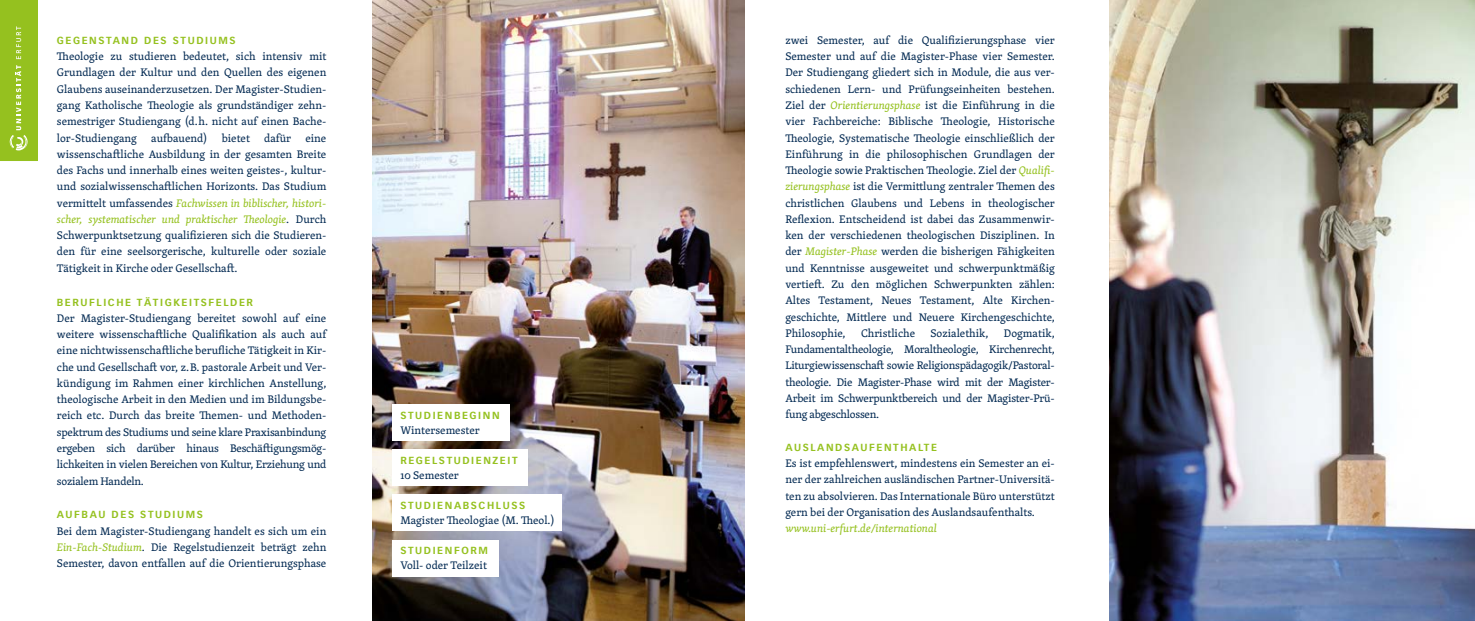
<style>
.page{position:relative;width:1475px;height:621px;background:#fff}
.page>*{position:absolute;margin:0;border:0;box-sizing:border-box;transform-origin:0 0}
.t1{font:11.25px/16.2px "Skolar";color:#002851;text-align:justify}
.t2{font:italic 11.25px "Skolar";color:#95c11f}
.t3{font:700 10px "Vectora LH";letter-spacing:.16em;color:#95c11f}
.s1{font-style:italic;color:#95c11f}
</style>
<div class="page">
<img style="left:372px;top:0;width:372px;height:620px">
<img style="left:1109px;top:0;width:365px;height:620px">
<svg style="left:0;top:0;width:38px;height:161px"></svg>
<div style="left:392px;top:403px;width:117px;height:37px;background:#fff"></div>
<div style="left:392px;top:449px;width:135px;height:36px;background:#fff"></div>
<div style="left:392px;top:494px;width:169px;height:36px;background:#fff"></div>
<div style="left:392px;top:539px;width:106px;height:37px;background:#fff"></div>
<p class="t3" style="left:57px;top:34px;width:180px">GEGENSTAND DES STUDIUMS</p>
<p class="t1" style="left:57px;top:48px;width:271px">Theologie zu studieren bedeutet, sich intensiv mit Grundlagen der Kultur und den Quellen des eigenen Glaubens auseinanderzusetzen. Der Magister-Studien&shy;gang Katholische Theologie als grundständiger zehn&shy;semestriger Studiengang (d.h. nicht auf einen Bache&shy;lor-Studiengang</p>
<p class="t1" style="left:151px;top:129px;width:58px">aufbauend)</p>
<p class="t1" style="left:222px;top:129px;width:30px">bietet</p>
<p class="t1" style="left:264px;top:129px;width:28px">dafür</p>
<p class="t1" style="left:57px;top:129px;width:271px;text-indent:248px">eine wissenschaftliche Ausbildung in der gesamten Breite des Fachs und innerhalb eines weiten geistes-, kultur&shy;und sozialwissenschaftlichen Horizonts. Das Studium vermittelt umfassendes <span class="s1">Fachwissen in biblischer, histori&shy;scher, systematischer und praktischer Theologie</span>. Durch Schwerpunktsetzung qualifizieren sich die Studieren&shy;den für eine seelsorgerische, kulturelle oder soziale Tätigkeit in Kirche oder Gesellschaft.</p>
<p class="t3" style="left:57px;top:296px;width:198px">BERUFLICHE TÄTIGKEITSFELDER</p>
<p class="t1" style="left:57px;top:309px;width:271px;text-align:left">Der Magister-Studiengang bereitet sowohl auf eine weitere wissenschaftliche Qualifikation als auch auf eine nichtwissenschaftliche berufliche Tätigkeit in Kir&shy;che und Gesellschaft vor, z.B. pastorale Arbeit und Ver&shy;kündigung im Rahmen einer kirchlichen Anstellung, theologische Arbeit in den Medien und im Bildungsbe&shy;reich etc. Durch das breite Themen- und Methoden&shy;spektrum des Studiums und seine klare Praxisanbindung ergeben sich darüber hinaus Beschäftigungsmög&shy;lichkeiten in vielen Bereichen von Kultur, Erziehung und sozialem Handeln.</p>
<p class="t3" style="left:57px;top:508px;width:148px">AUFBAU DES STUDIUMS</p>
<p class="t1" style="left:57px;top:522px;width:271px">Bei dem Magister-Studiengang handelt es sich um ein <span class="s1">Ein-Fach-Studium</span>. Die Regelstudienzeit beträgt zehn Semester, davon entfallen auf die Orientierungsphase</p>
<p class="t3" style="left:400px;top:409px;width:101px">STUDIENBEGINN</p>
<p class="t1" style="left:400px;top:421px;width:81px">Wintersemester</p>
<p class="t3" style="left:400px;top:454px;width:119px">REGELSTUDIENZEIT</p>
<p class="t1" style="left:400px;top:466px;width:60px">10 Semester</p>
<p class="t3" style="left:400px;top:499px;width:126px">STUDIENABSCHLUSS</p>
<p class="t1" style="left:400px;top:511px;width:156px">Magister Theologiae (M. Theol.)</p>
<p class="t3" style="left:400px;top:544px;width:89px">STUDIENFORM</p>
<p class="t1" style="left:400px;top:556px;width:88px">Voll- oder Teilzeit</p>
<p class="t1" style="left:785px;top:32px;width:271px">zwei Semester, auf die Qualifizierungsphase vier Semester und auf die Magister-Phase vier Semester.<br>Der Studiengang gliedert sich in Module, die aus ver&shy;schiedenen Lern- und Prüfungseinheiten bestehen.<br>Ziel der <span class="s1">Orientierungsphase</span> ist die Einführung in die vier Fachbereiche: Biblische Theologie, Historische Theologie, Systematische Theologie einschließlich der Einführung in die philosophischen Grundlagen der Theologie sowie Praktischen Theologie. Ziel der <span class="s1">Qualifi&shy;zierungsphase</span> ist die Vermittlung zentraler Themen des christlichen Glaubens und Lebens in theologischer Reflexion. Entscheidend ist dabei das Zusammenwir&shy;ken der verschiedenen theologischen Disziplinen. In der <span class="s1">Magister-Phase</span> werden die bisherigen Fähigkeiten und Kenntnisse ausgeweitet und schwerpunktmäßig vertieft. Zu den möglichen Schwerpunkten zählen:<br>Altes Testament, Neues Testament, Alte Kirchen&shy;geschichte, Mittlere und Neuere Kirchengeschichte, Philosophie,</p>
<p class="t1" style="left:785px;top:324px;width:271px;text-indent:218px">Dogmatik, Fundamentaltheologie, Moraltheologie, Kirchenrecht, Liturgiewissenschaft sowie Religionspädagogik/Pastoral&shy;theologie. Die Magister-Phase wird mit der Magister-Arbeit im Schwerpunktbereich und der Magister-Prü&shy;fung abgeschlossen.</p>
<p class="t3" style="left:785px;top:441px;width:153px">AUSLANDSAUFENTHALTE</p>
<p class="t1" style="left:785px;top:454px;width:271px">Es ist empfehlenswert, mindestens ein Semester an ei&shy;ner der zahlreichen ausländischen Partner-Universitä&shy;ten zu absolvieren. Das Internationale Büro unterstützt gern bei der Organisation des Auslandsaufenthalts.</p>
<p class="t2" style="left:785px;top:519px;width:153px">www.uni-erfurt.de/international</p>
<p class="t1" style="left:860px;top:324px;width:56px">Christliche</p>
<p class="t1" style="left:930px;top:324px;width:60px">Sozialethik,</p>
</div>
